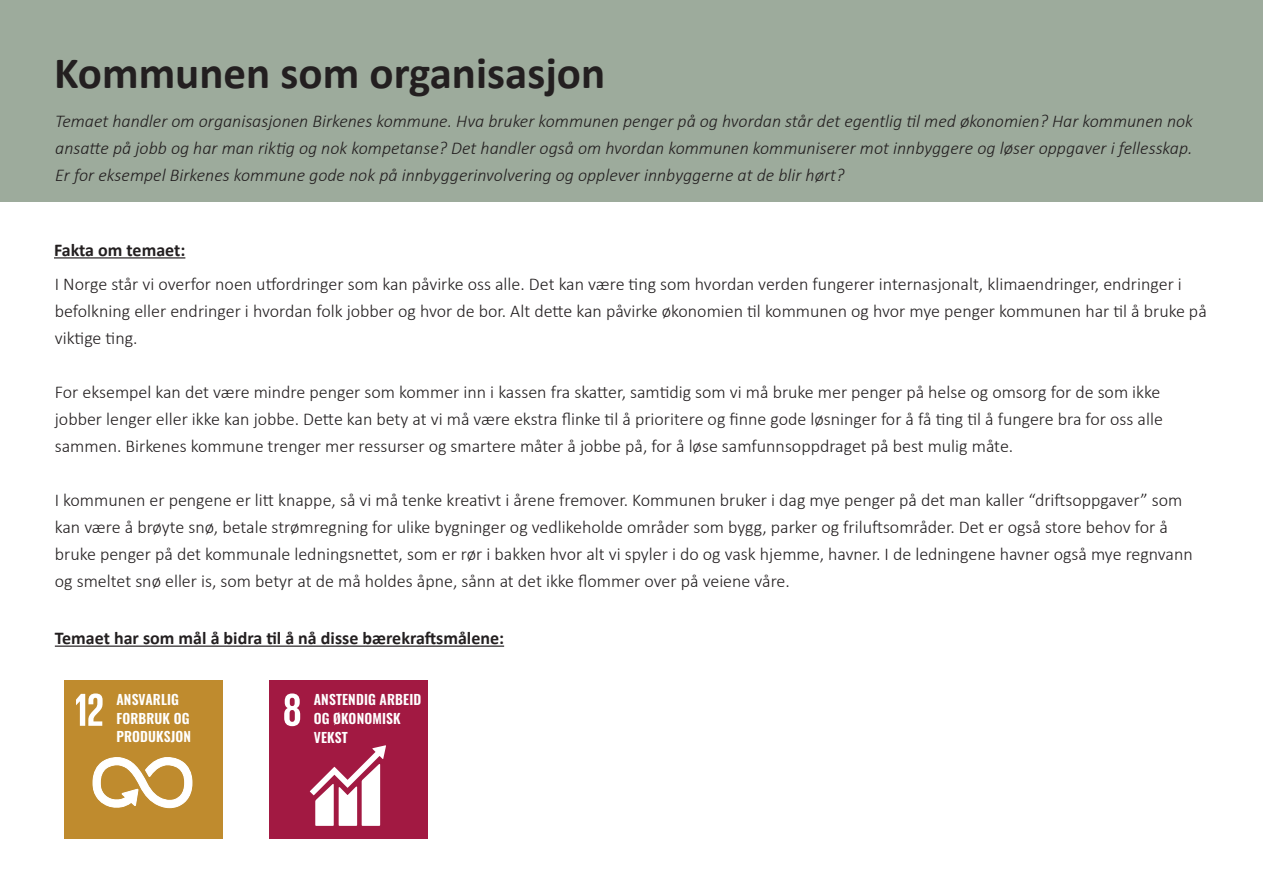
<style>
.page{position:relative;width:1263px;height:893px;background:#fff}
.page>*{position:absolute;margin:0;border:0;box-sizing:border-box;transform-origin:0 0}
._48_Bold_left{font:700 45px "Calibri";color:#231f20}
._12_Light_left{font:300 18px/27px "Calibri";color:#231f20}
._12_Light_left-2{font:italic 300 18px/27px "Calibri";color:#231f20;text-align:justify}
._14_semibold_left{font:700 18px "Calibri";color:#231f20}
.t1{font:600 13.65px/18.8px "Oswald";letter-spacing:.01em;color:#fff}
</style>
<div class="page">
<div style="left:0;top:0;width:1263px;height:202px;background:#9dab9c"></div>
<div style="left:64px;top:680px;width:158px;height:159px;background:#bf8b2e"></div>
<svg style="left:76px;top:693px;width:27px;height:33px"></svg>
<svg style="left:93px;top:757px;width:99px;height:52px"></svg>
<div style="left:269px;top:680px;width:159px;height:159px;background:#a21942"></div>
<svg style="left:284px;top:693px;width:16px;height:33px"></svg>
<svg style="left:310px;top:745px;width:76px;height:81px"></svg>
<hr style="left:54px;top:257px;width:131px;height:1px;background:#231f20">
<hr style="left:55px;top:645px;width:449px;height:2px;background:#231f20">
<p class="_48_Bold_left" style="left:54px;top:41px;width:553px">Kommunen som organisasjon</p>
<p class="_12_Light_left-2" style="left:55px;top:107px;width:1139px">Temaet handler om organisasjonen Birkenes kommune. Hva bruker kommunen penger på og hvordan står det egentlig til med økonomien? Har kommunen nok ansatte på jobb og har man riktig og nok kompetanse? Det handler også om hvordan kommunen kommuniserer mot innbyggere og løser oppgaver i fellesskap.<br>Er for eksempel Birkenes kommune gode nok på innbyggerinvolvering og opplever innbyggerne at de blir hørt?</p>
<p class="_14_semibold_left" style="left:54px;top:237px;width:133px">Fakta om temaet:</p>
<p class="_12_Light_left" style="left:55px;top:270px;width:1153px">I Norge står vi overfor noen utfordringer som kan påvirke oss alle. Det kan være ting som hvordan verden fungerer internasjonalt, klimaendringer, endringer i befolkning eller endringer i hvordan folk jobber og hvor de bor. Alt dette kan påvirke økonomien til kommunen og hvor mye penger kommunen har til å bruke på viktige ting.</p>
<p class="_12_Light_left" style="left:55px;top:378px;width:1109px">For eksempel kan det være mindre penger som kommer inn i kassen fra skatter, samtidig som vi må bruke mer penger på helse og omsorg for de som ikke jobber lenger eller ikke kan jobbe. Dette kan bety at vi må være ekstra flinke til å prioritere og finne gode løsninger for å få ting til å fungere bra for oss alle sammen. Birkenes kommune trenger mer ressurser og smartere måter å jobbe på, for å løse samfunnsoppdraget på best mulig måte.</p>
<p class="_12_Light_left" style="left:55px;top:486px;width:1139px">I kommunen er pengene er litt knappe, så vi må tenke kreativt i årene fremover. Kommunen bruker i dag mye penger på det man kaller “driftsoppgaver” som kan være å brøyte snø, betale strømregning for ulike bygninger og vedlikeholde områder som bygg, parker og friluftsområder. Det er også store behov for å bruke penger på det kommunale ledningsnettet, som er rør i bakken hvor alt vi spyler i do og vask hjemme, havner. I de ledningene havner også mye regnvann og smeltet snø eller is, som betyr at de må holdes åpne, sånn at det ikke flommer over på veiene våre.</p>
<p class="_14_semibold_left" style="left:55px;top:625px;width:451px">Temaet har som mål å bidra til å nå disse bærekraftsmålene:</p>
<p class="t1" style="left:116px;top:691px;width:76px">ANSVARLIG<br>FORBRUK OG<br>PRODUKSJON</p>
<p class="t1" style="left:314px;top:691px;width:109px">ANSTENDIG ARBEID<br>OG ØKONOMISK<br>VEKST</p>
</div>
